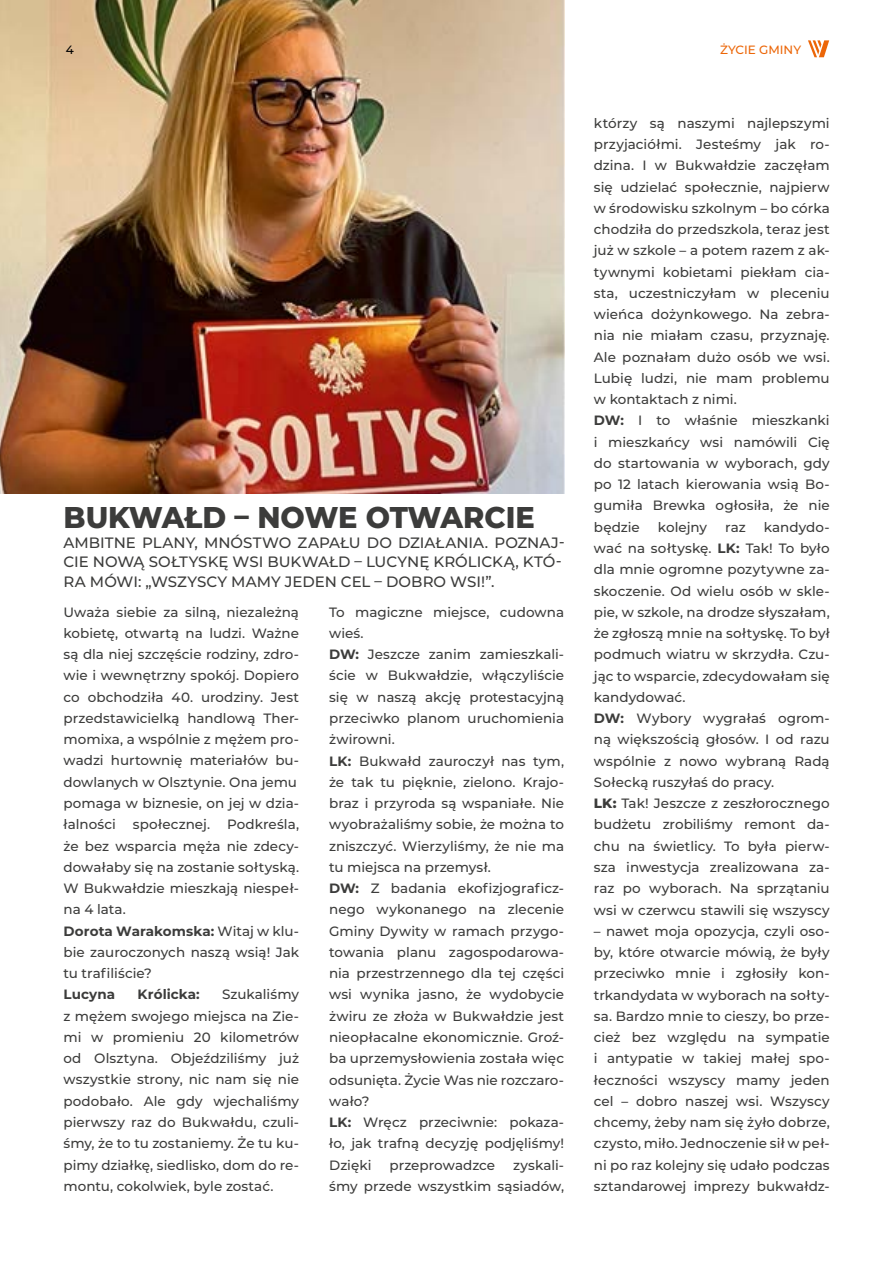
<style>
.page{position:relative;width:893px;height:1263px;background:#fff}
.page>*{position:absolute;margin:0;border:0;box-sizing:border-box;transform-origin:0 0}
.t1{font:800 30px "Montserrat";color:#3c3c3b;scale:.96 1}
.t2{font:500 15px/19.5px "Montserrat";letter-spacing:.005em;color:#3c3c3b}
.t3{font:500 13.5px/21.3px "Montserrat";color:#3c3c3b}
.t4{font:700 13.5px "Montserrat";letter-spacing:.005em;color:#3c3c3b}
.t5{font:500 12px "Montserrat";color:#ec6608}
.t6{font:500 12px "Montserrat";color:#000}
.s1{font-weight:700}
.s2{font-weight:800}
</style>
<div class="page">
<img style="left:0;top:0;width:565px;height:493px">
<svg style="left:808px;top:40px;width:21px;height:17px"></svg>
<p class="t6" style="left:66px;top:41px;width:10px">4</p>
<p class="t5" style="left:720px;top:41px;width:82px">ŻYCIE GMINY</p>
<h1 class="t1" style="left:64px;top:495px;width:493px">BUKWAŁD – NOWE OTWARCIE</h1>
<p class="t2" style="left:64px;top:532px;width:503px">AMBITNE PLANY, MNÓSTWO ZAPAŁU DO DZIAŁANIA. POZNAJ-<br>CIE NOWĄ SOŁTYSKĘ WSI BUKWAŁD – LUCYNĘ KRÓLICKĄ, KTÓ-<br>RA MÓWI: „WSZYSCY MAMY JEDEN CEL – DOBRO WSI!”.</p>
<p class="t3" style="left:64px;top:601px;width:237px">Uważa siebie za silną, niezależną kobietę, otwartą na ludzi. Ważne są dla niej szczęście rodziny, zdro&shy;wie i wewnętrzny spokój. Dopiero co obchodziła 40. urodziny. Jest przedstawicielką handlową Ther&shy;momixa, a wspólnie z mężem pro&shy;wadzi hurtownię materiałów bu&shy;dowlanych w Olsztynie. Ona jemu pomaga w biznesie, on jej w dzia&shy;łalności</p>
<p class="t3" style="left:329px;top:601px;width:237px">To magiczne miejsce, cudowna wieś.<br><span class="s1">DW:</span> Jeszcze zanim zamieszkali&shy;ście w Bukwałdzie, włączyliście się w naszą akcję protestacyjną przeciwko planom uruchomienia żwirowni.<br><span class="s1">LK:</span> Bukwałd zauroczył nas tym, że tak tu pięknie, zielono. Krajo&shy;braz i przyroda są wspaniałe. Nie wyobrażaliśmy sobie, że można to zniszczyć. Wierzyliśmy, że nie ma tu miejsca na przemysł.<br><span class="s1">DW:</span> Z badania ekofizjograficz&shy;nego wykonanego na zlecenie<br>Gminy Dywity w ramach przygo&shy;towania planu zagospodarowa&shy;nia przestrzennego dla tej części wsi wynika jasno, że wydobycie żwiru ze złoża w Bukwałdzie jest nieopłacalne ekonomicznie. Groź&shy;ba uprzemysłowienia została więc odsunięta. Życie Was nie rozczaro&shy;wało?<br><span class="s1">LK:</span> Wręcz przeciwnie: pokaza&shy;ło, jak trafną decyzję podjęliśmy!<br>Dzięki</p>
<p class="t3" style="left:133px;top:813px;width:79px">społecznej.</p>
<p class="t3" style="left:64px;top:813px;width:237px;text-indent:164px">Podkreśla, że bez wsparcia męża nie zdecy&shy;dowałaby się na zostanie sołtyską.<br>W Bukwałdzie mieszkają niespeł&shy;na 4 lata.<br><span class="s1">Dorota Warakomska:</span> Witaj w klu&shy;bie zauroczonych naszą wsią! Jak tu trafiliście?</p>
<p class="t4" style="left:64px;top:985px;width:53px">Lucyna</p>
<p class="t4" style="left:138px;top:985px;width:64px">Królicka:</p>
<p class="t3" style="left:64px;top:983px;width:237px;text-align:justify;text-indent:159px">Szukaliśmy z mężem swojego miejsca na Zie&shy;mi w promieniu 20 kilometrów od Olsztyna. Objeździliśmy już wszystkie strony, nic nam się nie podobało. Ale gdy wjechaliśmy pierwszy raz do Bukwałdu, czuli&shy;śmy, że to tu zostaniemy. Że tu ku&shy;pimy działkę, siedlisko, dom do re&shy;montu, cokolwiek, byle zostać.</p>
<p class="t3" style="left:329px;top:1153px;width:237px;text-align:right">zyskali-<br>śmy przede wszystkim sąsiadów,</p>
<p class="t3" style="left:389px;top:1153px;width:107px">przeprowadzce</p>
<p class="t3" style="left:594px;top:112px;width:237px">którzy są naszymi najlepszymi przyjaciółmi. Jesteśmy jak ro&shy;dzina. I w Bukwałdzie zaczęłam się udzielać społecznie, najpierw w środowisku szkolnym – bo córka chodziła do przedszkola, teraz jest już w szkole – a potem razem z ak&shy;tywnymi kobietami piekłam cia&shy;sta, uczestniczyłam w pleceniu wieńca dożynkowego. Na zebra&shy;nia nie miałam czasu, przyznaję.<br>Ale poznałam dużo osób we wsi.<br>Lubię ludzi, nie mam problemu w kontaktach z nimi.<br><span class="s1">DW:</span> I to właśnie mieszkanki i mieszkańcy wsi namówili Cię do startowania w wyborach, gdy po 12 latach kierowania wsią Bo&shy;gumiła Brewka ogłosiła, że nie będzie</p>
<p class="t3" style="left:658px;top:516px;width:51px">kolejny</p>
<p class="t3" style="left:725px;top:516px;width:22px">raz</p>
<p class="t3" style="left:594px;top:516px;width:237px;text-indent:170px">kandydo&shy;wać na sołtyskę. <span class="s1">LK:</span> Tak! To było dla mnie ogromne pozytywne za&shy;skoczenie. Od wielu osób w skle&shy;pie, w szkole, na drodze słyszałam, że zgłoszą mnie na sołtyskę. To był podmuch wiatru w skrzydła. Czu&shy;jąc to wsparcie, zdecydowałam się kandydować.<br><span class="s1">DW:</span> Wybory wygrałaś ogrom&shy;ną większością głosów. I od razu wspólnie z nowo wybraną Radą<br>Sołecką ruszyłaś do pracy.<br><span class="s2">LK:</span> Tak! Jeszcze z zeszłorocznego budżetu zrobiliśmy remont da&shy;chu na świetlicy. To była pierw&shy;sza inwestycja zrealizowana za&shy;raz po wyborach. Na sprzątaniu wsi w czerwcu stawili się wszyscy</p>
<p class="t3" style="left:594px;top:920px;width:237px;text-align:justify">– nawet moja opozycja, czyli oso&shy;by, które otwarcie mówią, że były przeciwko mnie i zgłosiły kon&shy;trkandydata w wyborach na sołty&shy;sa. Bardzo mnie to cieszy, bo prze&shy;cież bez względu na sympatie i antypatie w takiej małej spo&shy;łeczności wszyscy mamy jeden cel – dobro naszej wsi. Wszyscy chcemy, żeby nam się żyło dobrze, czysto, miło. Jednoczenie sił w peł&shy;ni po raz kolejny się udało podczas sztandarowej imprezy bukwałdz-</p>
</div>
